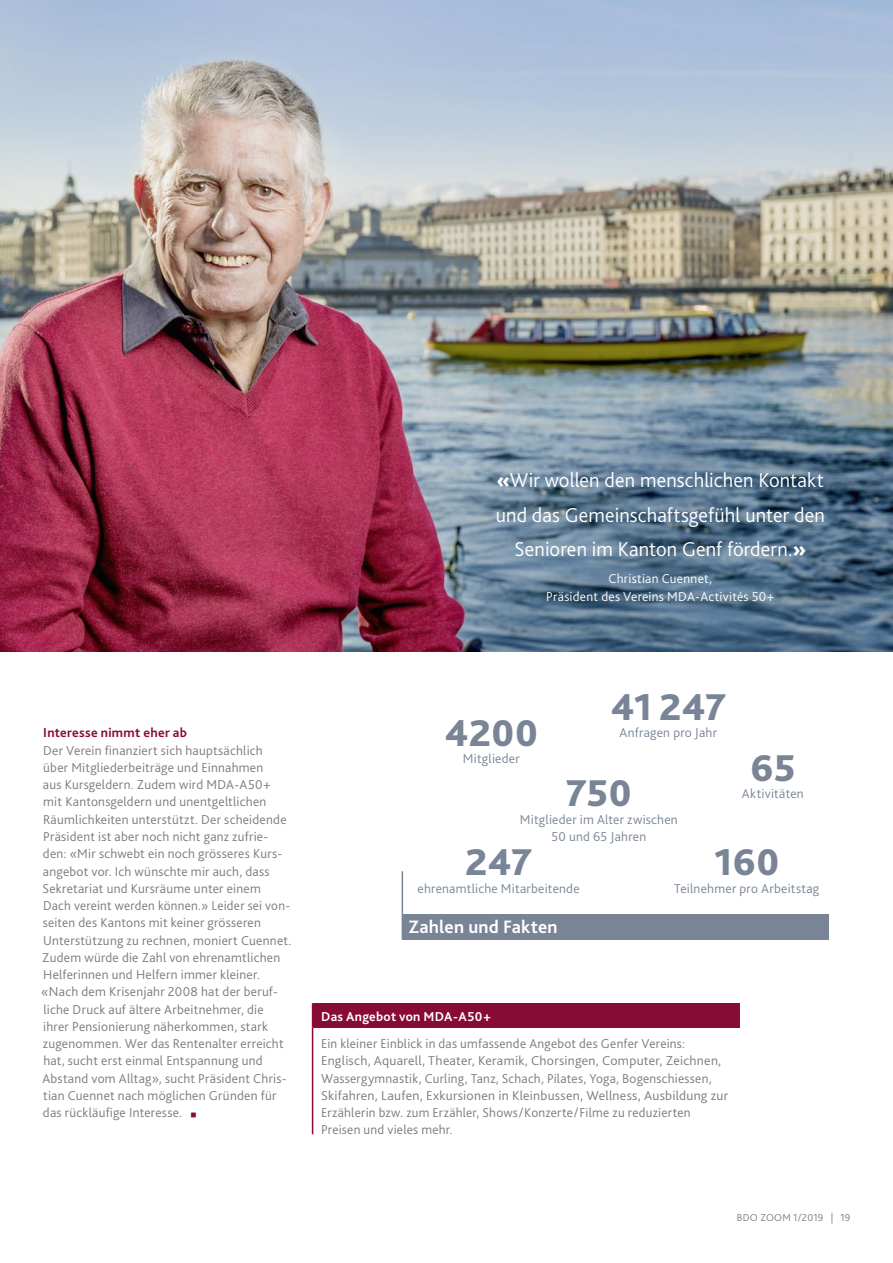
<style>
.page{position:relative;width:893px;height:1263px;background:#fff}
.page>*{position:absolute;margin:0;border:0;box-sizing:border-box;transform-origin:0 0}
.t1{font:800 39px "Bliss 2";letter-spacing:.01em;color:#798596}
.t2{font:300 21px/34.5px "Bliss 2";letter-spacing:.005em;color:#fff;text-align:center}
.t3{font:700 18.75px "Bliss 2";letter-spacing:.01em;color:#fff}
.t4{font:300 13.5px/17.2px "Bliss 2";letter-spacing:.02em;color:#7f7a78}
.t5{font:300 13.5px/17.2px "Bliss 2";letter-spacing:.02em;color:#798596;text-align:center}
.t6{font:300 13.5px/18px "Bliss 2";letter-spacing:.015em;color:#fff;text-align:center}
.t7{font:700 13.5px "Bliss 2";letter-spacing:.02em;color:#fff}
.t8{font:700 13.5px "Bliss 2";letter-spacing:.025em;color:#880b35}
.t9{font:300 10.5px "Bliss 2";letter-spacing:.025em;color:#7f7a78}
.s1{font-weight:800}
.s2{color:#880b35}
</style>
<div class="page">
<div style="left:313px;top:1003px;width:426px;height:24px;background:#880b35"></div>
<hr style="left:312px;top:1027px;width:1px;height:107px;background:#880b35">
<svg style="left:312px;top:1003px;width:1px;height:24px"></svg>
<img style="left:0;top:0;width:893px;height:651px">
<div style="left:402px;top:914px;width:427px;height:25px;background:#798596"></div>
<hr style="left:402px;top:871px;width:1px;height:43px;background:#798596">
<h2 class="t2" style="left:496px;top:463px;width:331px"><span class="s1">«</span>Wir wollen den menschlichen Kontakt und das Gemeinschaftsgefühl unter den<br>Senioren im Kanton Genf fördern.<span class="s1">»</span></h2>
<p class="t6" style="left:546px;top:569px;width:229px">Christian Cuennet,<br>Präsident des Vereins MDA-Activités 50+</p>
<p class="t8" style="left:43px;top:725px;width:145px">Interesse nimmt eher ab</p>
<p class="t4" style="left:41px;top:741px;width:252px">Der Verein finanziert sich hauptsächlich<br>über Mitgliederbeiträge und Einnahmen<br>aus Kursgeldern. Zudem wird MDA-A50+<br>mit Kantonsgeldern und unentgeltlichen Räumlichkeiten unterstützt. Der scheidende Präsident ist aber noch nicht ganz zufrie&shy;den: «Mir schwebt ein noch grösseres Kurs&shy;angebot vor. Ich wünschte mir auch, dass Sekretariat und Kursräume unter einem<br>Dach vereint werden können.» Leider sei von&shy;seiten des Kantons mit keiner grösseren Unterstützung zu rechnen, moniert Cuennet.<br>Zudem würde die Zahl von ehrenamtlichen Helferinnen und Helfern immer kleiner. «Nach dem Krisenjahr 2008 hat der beruf&shy;liche Druck auf ältere Arbeitnehmer, die<br>ihrer Pensionierung näherkommen, stark zugenommen. Wer das Rentenalter erreicht hat, sucht erst einmal Entspannung und Abstand vom Alltag», sucht Präsident Chris&shy;tian Cuennet nach möglichen Gründen für das rückläufige Interesse. <span class="s2">■</span></p>
<h1 class="t1" style="left:445px;top:709px;width:95px">4200</h1>
<p class="t5" style="left:463px;top:750px;width:58px">Mitglieder</p>
<h1 class="t1" style="left:611px;top:683px;width:116px">41 247</h1>
<p class="t5" style="left:619px;top:724px;width:99px">Anfragen pro Jahr</p>
<h1 class="t1" style="left:566px;top:769px;width:67px">750</h1>
<p class="t5" style="left:520px;top:810px;width:159px">Mitglieder im Alter zwischen<br>50 und 65 Jahren</p>
<h1 class="t1" style="left:750px;top:743px;width:46px">65</h1>
<p class="t5" style="left:742px;top:785px;width:63px">Aktivitäten</p>
<h1 class="t1" style="left:465px;top:838px;width:68px">247</h1>
<p class="t5" style="left:417px;top:879px;width:164px">ehrenamtliche Mitarbeitende</p>
<h3 class="t3" style="left:408px;top:915px;width:151px">Zahlen und Fakten</h3>
<h1 class="t1" style="left:714px;top:838px;width:67px">160</h1>
<p class="t5" style="left:674px;top:879px;width:146px">Teilnehmer pro Arbeitstag</p>
<p class="t7" style="left:321px;top:1008px;width:171px">Das Angebot von MDA-A50+</p>
<p class="t4" style="left:321px;top:1035px;width:409px">Ein kleiner Einblick in das umfassende Angebot des Genfer Vereins:<br>Englisch, Aquarell, Theater, Keramik, Chorsingen, Computer, Zeichnen, Wassergymnastik, Curling, Tanz, Schach, Pilates, Yoga, Bogenschiessen, Skifahren, Laufen, Exkursionen in Kleinbussen, Wellness, Ausbildung zur Erzählerin bzw. zum Erzähler, Shows/Konzerte/Filme zu reduzierten Preisen und vieles mehr.</p>
<p class="t9" style="left:737px;top:1210px;width:115px">BDO ZOOM 1/2019 | 19</p>
</div>
